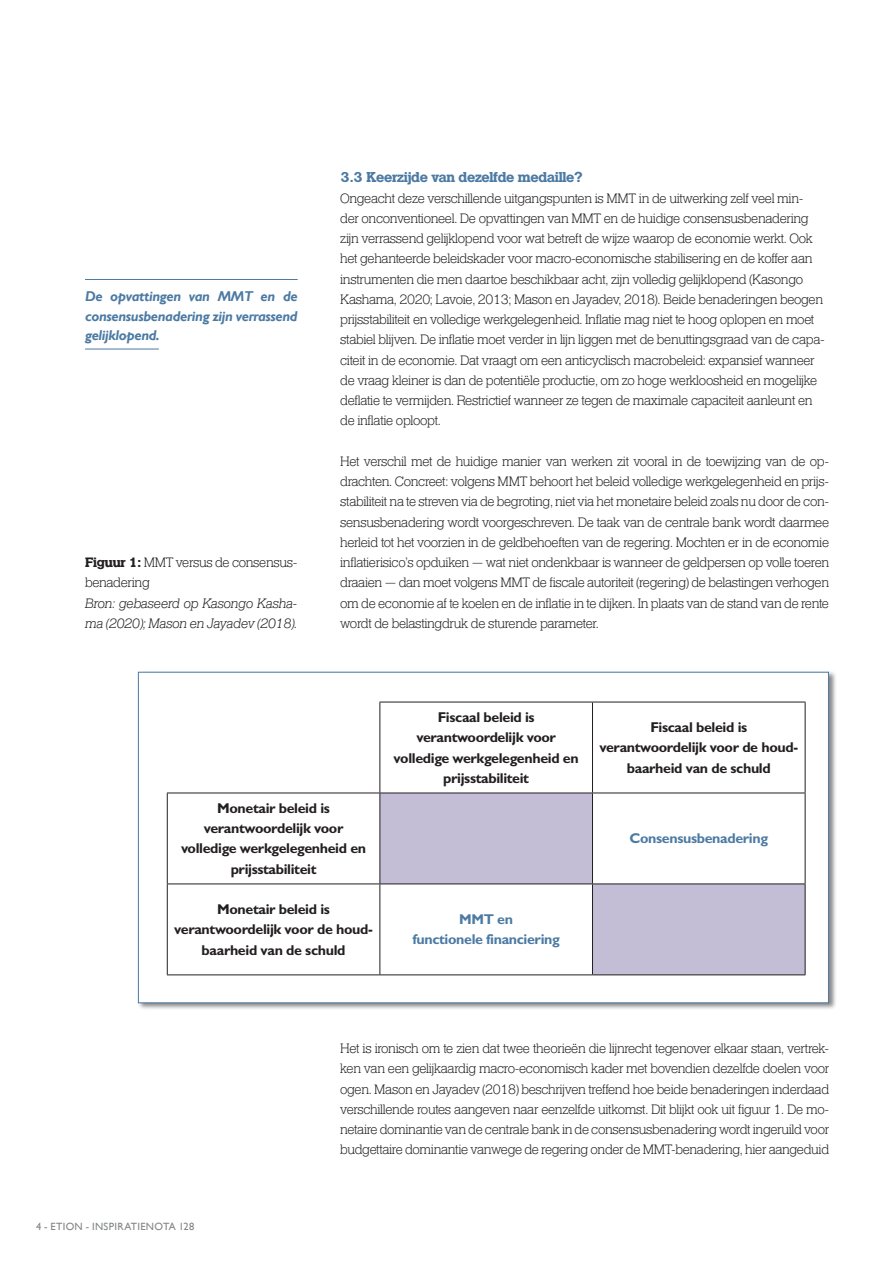
<style>
.page{position:relative;width:893px;height:1263px;background:#fff}
.page>*{position:absolute;margin:0;border:0;box-sizing:border-box;transform-origin:0 0}
.Tussentitel_2{font:700 15px "Helserif";letter-spacing:-.025em;color:#4c7aa3}
.Body{font:300 14.25px/20.2px "Helserif";letter-spacing:-.025em;color:#231f20;text-align:justify}
.Tussentitel_2-2{font:300 14.25px/20.2px "Helserif";letter-spacing:-.025em;color:#231f20}
.Body-2{font:700 14.25px/20.2px "Gill Sans Std";letter-spacing:-.025em;color:#231f20;text-align:center}
.Streamer{font:italic 700 14.25px/19.5px "Gill Sans";letter-spacing:-.025em;color:#4c7aa3;text-align:justify}
.Body-3{font:italic 300 14.25px/20.2px "Helserif";letter-spacing:-.025em;color:#231f20}
.Body-4{font:700 14.25px "Gill Sans Std";letter-spacing:-.025em;color:#4c7aa3}
.t1{font:10.5px "Gill Sans";letter-spacing:.025em;color:#818386}
.s1{font-weight:700}
</style>
<div class="page">
<div style="left:137px;top:670px;width:700px;height:340px;background:#231f20;opacity:.55"></div>
<div style="left:138px;top:672px;width:691px;height:331px;background:#fff;border:1px solid #4c7aa3"></div>
<hr style="left:85px;top:279px;width:213px;height:1px;background:#4c7aa3">
<hr style="left:85px;top:349px;width:74px;height:1px;background:#4c7aa3">
<svg style="left:167px;top:703px;width:638px;height:182px"></svg>
<svg style="left:380px;top:794px;width:425px;height:180px;fill:#c3bdd5"></svg>
<hr style="left:379px;top:702px;width:213px;height:1px;background:#231f20">
<hr style="left:379px;top:702px;width:1px;height:91px;background:#231f20">
<hr style="left:592px;top:702px;width:213px;height:1px;background:#231f20">
<hr style="left:592px;top:702px;width:1px;height:91px;background:#231f20">
<hr style="left:805px;top:702px;width:1px;height:91px;background:#231f20">
<hr style="left:167px;top:793px;width:213px;height:1px;background:#231f20">
<hr style="left:167px;top:793px;width:1px;height:90px;background:#231f20">
<hr style="left:380px;top:793px;width:212px;height:1px;background:#231f20">
<hr style="left:379px;top:793px;width:1px;height:90px;background:#231f20">
<hr style="left:592px;top:793px;width:213px;height:1px;background:#231f20">
<hr style="left:592px;top:793px;width:1px;height:90px;background:#231f20">
<hr style="left:805px;top:793px;width:1px;height:90px;background:#231f20">
<hr style="left:167px;top:883px;width:213px;height:1px;background:#231f20">
<hr style="left:167px;top:884px;width:1px;height:90px;background:#231f20">
<hr style="left:380px;top:883px;width:212px;height:1px;background:#231f20">
<hr style="left:379px;top:884px;width:1px;height:90px;background:#231f20">
<hr style="left:592px;top:883px;width:213px;height:1px;background:#231f20">
<hr style="left:592px;top:884px;width:1px;height:90px;background:#231f20">
<hr style="left:805px;top:884px;width:1px;height:90px;background:#231f20">
<hr style="left:167px;top:974px;width:213px;height:1px;background:#231f20">
<hr style="left:380px;top:974px;width:212px;height:1px;background:#231f20">
<hr style="left:592px;top:974px;width:213px;height:1px;background:#231f20">
<p class="Streamer" style="left:85px;top:287px;width:214px">De opvattingen van MMT en de consensusbenadering zijn verrassend gelijklopend.</p>
<p class="Body" style="left:85px;top:553px;width:214px"><span class="s1">Figuur 1:</span> MMT versus de consensus&shy;benadering</p>
<p class="Body-3" style="left:85px;top:593px;width:214px">Bron: gebaseerd op Kasongo Kasha&shy;ma (2020); Mason en Jayadev (2018).</p>
<h3 class="Tussentitel_2" style="left:340px;top:168px;width:244px">3.3 Keerzijde van dezelfde medaille?</h3>
<h3 class="Tussentitel_2-2" style="left:340px;top:188px;width:486px">Ongeacht deze verschillende uitgangspunten is MMT in de uitwerking zelf veel min&shy;der onconventioneel. De opvattingen van MMT en de huidige consensusbenadering zijn verrassend gelijklopend voor wat betreft de wijze waarop de economie werkt. Ook het gehanteerde beleidskader voor macro-economische stabilisering en de koffer aan instrumenten die men daartoe beschikbaar acht, zijn volledig gelijklopend (Kasongo Kashama, 2020; Lavoie, 2013; Mason en Jayadev, 2018). Beide benaderingen beogen prijsstabiliteit en volledige werkgelegenheid. Inflatie mag niet te hoog oplopen en moet stabiel blijven. De inflatie moet verder in lijn liggen met de benuttingsgraad van de capa&shy;citeit in de economie. Dat vraagt om een anticyclisch macrobeleid: expansief wanneer de vraag kleiner is dan de potentiële productie, om zo hoge werkloosheid en mogelijke deflatie te vermijden. Restrictief wanneer ze tegen de maximale capaciteit aanleunt en de inflatie oploopt.</h3>
<p class="Body" style="left:340px;top:452px;width:491px">Het verschil met de huidige manier van werken zit vooral in de toewijzing van de op&shy;drachten. Concreet: volgens MMT behoort het beleid volledige werkgelegenheid en prijs&shy;stabiliteit na te streven via de begroting, niet via het monetaire beleid zoals nu door de con&shy;sensusbenadering wordt voorgeschreven. De taak van de centrale bank wordt daarmee herleid tot het voorzien in de geldbehoeften van de regering. Mochten er in de economie inflatierisico’s opduiken — wat niet ondenkbaar is wanneer de geldpersen op volle toeren draaien — dan moet volgens MMT de fiscale autoriteit (regering) de belastingen verhogen om de economie af te koelen en de inflatie in te dijken. In plaats van de stand van de rente wordt de belastingdruk de sturende parameter.</p>
<p class="Body-2" style="left:438px;top:707px;width:98px">Fiscaal beleid is</p>
<p class="Body-2" style="left:416px;top:727px;width:141px">verantwoordelijk voor</p>
<p class="Body-2" style="left:394px;top:747px;width:187px">volledige werkgelegenheid en prijsstabiliteit</p>
<p class="Body-2" style="left:650px;top:717px;width:98px">Fiscaal beleid is</p>
<p class="Body-2" style="left:599px;top:737px;width:200px">verantwoordelijk voor de houd&shy;baarheid van de schuld</p>
<p class="Body-2" style="left:217px;top:798px;width:114px">Monetair beleid is</p>
<p class="Body-2" style="left:204px;top:818px;width:141px">verantwoordelijk voor</p>
<p class="Body-2" style="left:181px;top:838px;width:187px">volledige werkgelegenheid en prijsstabiliteit</p>
<p class="Body-2" style="left:217px;top:899px;width:114px">Monetair beleid is</p>
<p class="Body-2" style="left:174px;top:919px;width:200px">verantwoordelijk voor de houd&shy;baarheid van de schuld</p>
<p class="Body-4" style="left:459px;top:911px;width:55px">MMT en</p>
<p class="Body-4" style="left:413px;top:931px;width:149px">functionele financiering</p>
<p class="Body-4" style="left:629px;top:830px;width:140px">Consensusbenadering</p>
<p class="t1" style="left:36px;top:1220px;width:160px">4 - ETION - INSPIRATIENOTA 128</p>
<p class="Body" style="left:340px;top:1039px;width:491px">Het is ironisch om te zien dat twee theorieën die lijnrecht tegenover elkaar staan, vertrek&shy;ken van een gelijkaardig macro-economisch kader met bovendien dezelfde doelen voor ogen. Mason en Jayadev (2018) beschrijven treffend hoe beide benaderingen inderdaad verschillende routes aangeven naar eenzelfde uitkomst. Dit blijkt ook uit figuur 1. De mo&shy;netaire dominantie van de centrale bank in de consensusbenadering wordt ingeruild voor budgettaire dominantie vanwege de regering onder de MMT-benadering, hier aangeduid</p>
</div>
